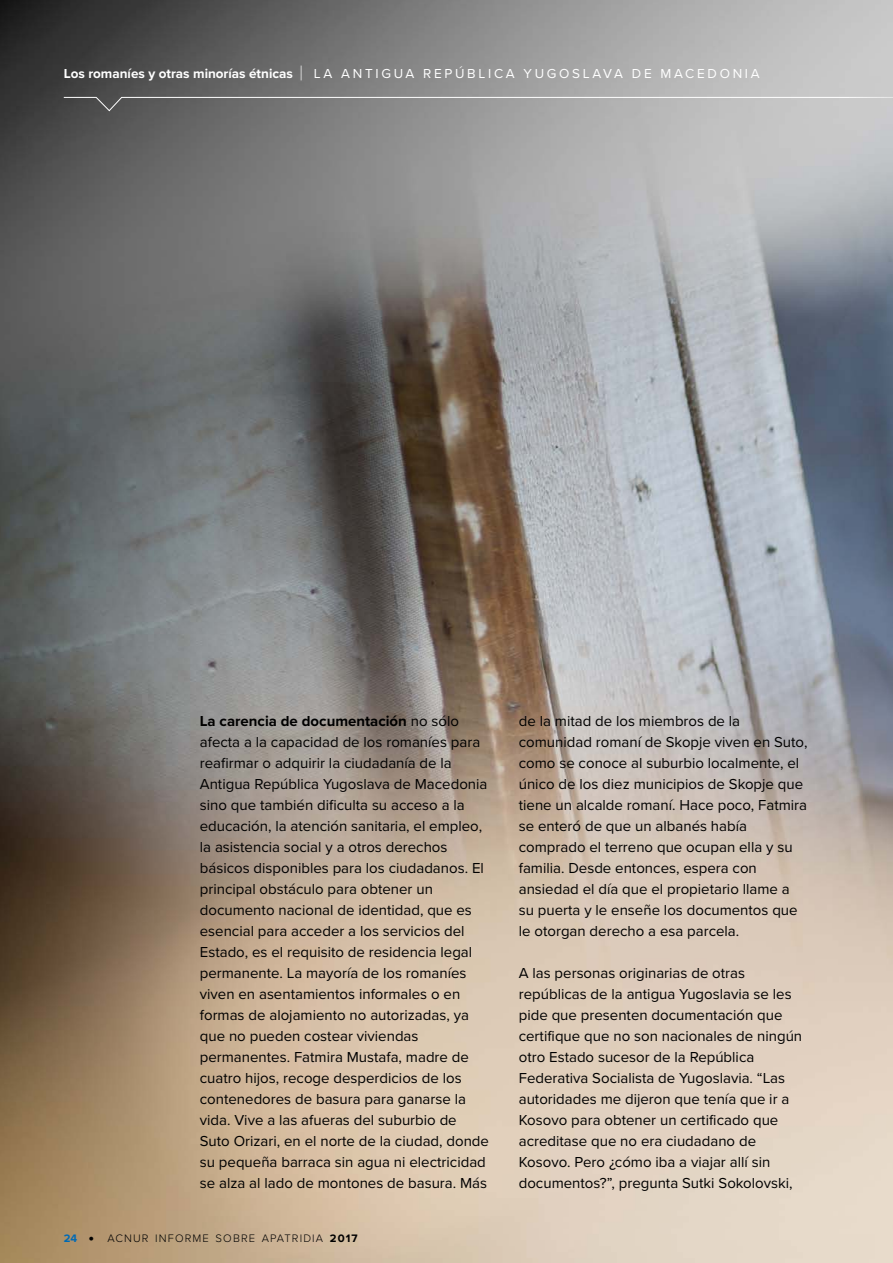
<style>
.page{position:relative;width:893px;height:1263px;background:#fff}
.page>*{position:absolute;margin:0;border:0;box-sizing:border-box;transform-origin:0 0}
.t1{font:15px/21px "Proxima Nova";color:#000}
.t2{font:13.5px "Proxima Nova";letter-spacing:.2em;color:#fff}
.t3{font:300 11.25px "Proxima Nova";letter-spacing:.1em;color:#000}
.s1{font-weight:700}
.s2{font-family:"Proxima Nova T";font-weight:100;font-size:21px}
.s3{font-weight:700;color:#006ab4}
.s4{font-weight:400;font-size:18px}
</style>
<div class="page">
<img style="left:0;top:0;width:893px;height:1263px">
<svg style="left:63px;top:96px;width:830px;height:16px;background:#9a9a9a"></svg>
<p class="t2" style="left:64px;top:65px;width:697px"><span class="s1">Los romaníes y otras minorías étnicas</span> <span class="s2">|</span> LA ANTIGUA REPÚBLICA YUGOSLAVA DE MACEDONIA</p>
<p class="t1" style="left:200px;top:711px;width:291px"><span class="s1">La carencia de documentación</span> no sólo afecta a la capacidad de los romaníes para reafirmar o adquirir la ciudadanía de la Antigua República Yugoslava de Macedonia sino que también dificulta su acceso a la educación, la atención sanitaria, el empleo, la asistencia social y a otros derechos básicos disponibles para los ciudadanos. El principal obstáculo para obtener un documento nacional de identidad, que es esencial para acceder a los servicios del Estado, es el requisito de residencia legal permanente. La mayoría de los romaníes viven en asentamientos informales o en formas de alojamiento no autorizadas, ya que no pueden costear viviendas permanentes. Fatmira Mustafa, madre de cuatro hijos, recoge desperdicios de los contenedores de basura para ganarse la vida. Vive a las afueras del suburbio de Suto Orizari, en el norte de la ciudad, donde su pequeña barraca sin agua ni electricidad se alza al lado de montones de basura. Más</p>
<p class="t1" style="left:519px;top:711px;width:290px">de la mitad de los miembros de la comunidad romaní de Skopje viven en Suto, como se conoce al suburbio localmente, el único de los diez municipios de Skopje que tiene un alcalde romaní. Hace poco, Fatmira se enteró de que un albanés había comprado el terreno que ocupan ella y su familia. Desde entonces, espera con ansiedad el día que el propietario llame a su puerta y le enseñe los documentos que le otorgan derecho a esa parcela.</p>
<p class="t1" style="left:519px;top:963px;width:285px">A las personas originarias de otras repúblicas de la antigua Yugoslavia se les pide que presenten documentación que certifique que no son nacionales de ningún otro Estado sucesor de la República Federativa Socialista de Yugoslavia. “Las autoridades me dijeron que tenía que ir a Kosovo para obtener un certificado que acreditase que no era ciudadano de Kosovo. Pero ¿cómo iba a viajar allí sin documentos?”, pregunta Sutki Sokolovski,</p>
<p class="t3" style="left:64px;top:1231px;width:295px"><span class="s3">24</span> <span class="s4">•</span> ACNUR INFORME SOBRE APATRIDIA <span class="s1">2017</span></p>
</div>
